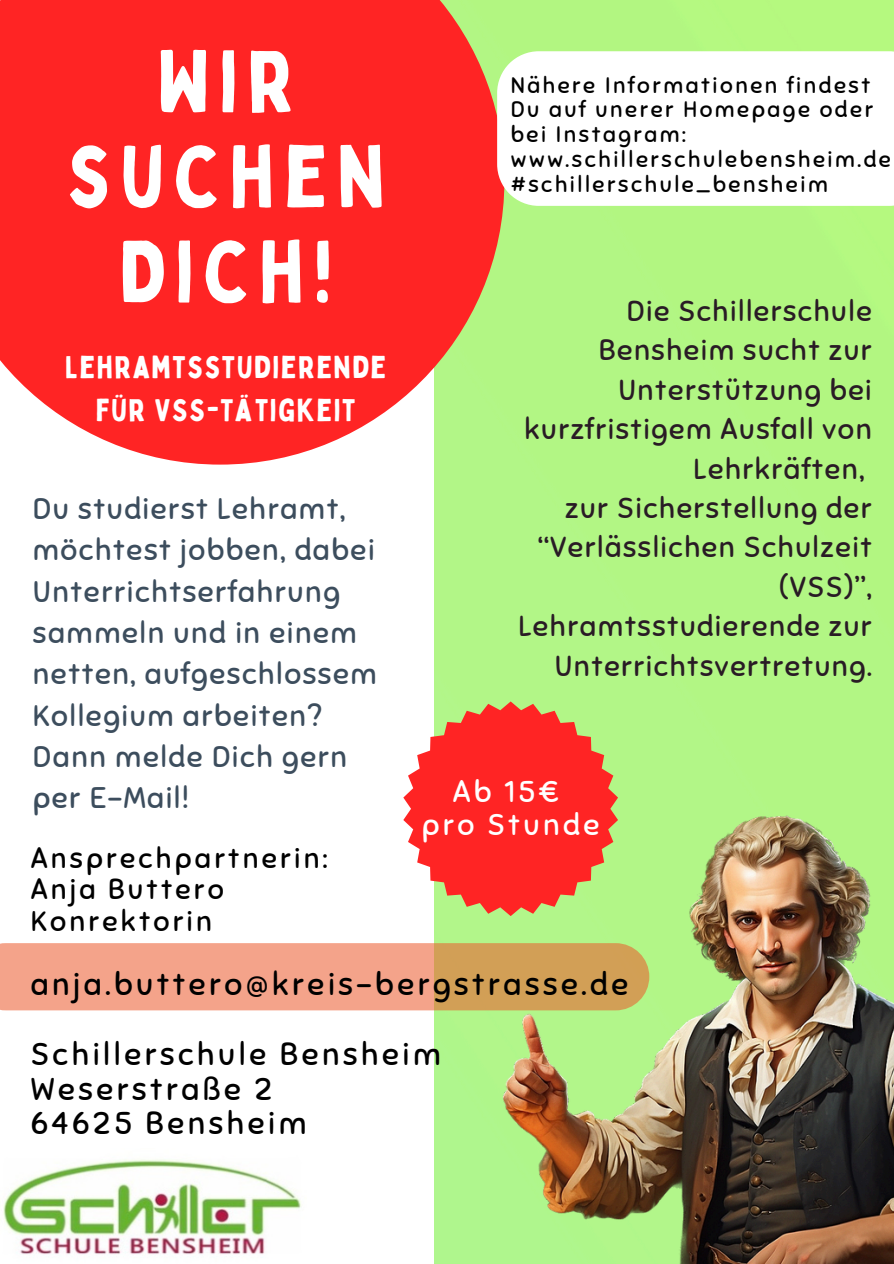
<style>
.page{position:relative;width:894px;height:1264px;background:#fff}
.page>*{position:absolute;margin:0;border:0;box-sizing:border-box;transform-origin:0 0}
.t1{font:85.8px/95.1px "Bobby Jones";letter-spacing:.11em;color:#fff;text-align:center}
.t2{font:31.5px/34.8px "Sniglet";letter-spacing:.11em;color:#000}
.t3{font:30.9px/43px "Bobby Jones";letter-spacing:.05em;color:#fff;text-align:center}
.t4{font:30px/32.7px "Sniglet";letter-spacing:.11em;color:#fff;text-align:center}
.t5{font:29.7px/41.4px "Sniglet";letter-spacing:.05em;color:#3c4d5d}
.t6{font:28.95px/39.3px "Sniglet";letter-spacing:.05em;color:#291b25;text-align:right}
.t7{font:28.5px/31.5px "Sniglet";letter-spacing:.11em;color:#000}
.t8{font:22.5px/24.8px "Sniglet";letter-spacing:.11em;color:#000}
</style>
<div class="page">
<svg style="left:0;top:0;width:504px;height:464px;background:#fa3c36"></svg>
<img style="left:483px;top:792px;width:410px;height:471px">
<img style="left:0;top:1159px;width:301px;height:95px">
<svg style="left:497px;top:51px;width:396px;height:155px"></svg>
<svg style="left:403px;top:701px;width:215px;height:215px;background:#f05e49"></svg>
<svg style="left:0;top:943px;width:649px;height:67px;background:#e8a279"></svg>
<h1 class="t1" style="left:66px;top:32px;width:320px">WIR<br>SUCHEN<br>DICH!</h1>
<p class="t3" style="left:65px;top:345px;width:322px">LEHRAMTSSTUDIERENDE<br>FÜR VSS-TÄTIGKEIT</p>
<h2 class="t5" style="left:33px;top:488px;width:345px">Du studierst Lehramt, möchtest jobben, dabei<br>Unterrichtserfahrung sammeln und in einem netten, aufgeschlossem<br>Kollegium arbeiten?<br>Dann melde Dich gern per E-Mail!</h2>
<p class="t8" style="left:510px;top:73px;width:381px">Nähere Informationen findest<br>Du auf unerer Homepage oder bei Instagram: www.schillerschulebensheim.de</p>
<h2 class="t8" style="left:510px;top:172px;width:318px">#schillerschule_bensheim</h2>
<p class="t6" style="left:518px;top:292px;width:355px">Die Schillerschule<br>Bensheim sucht zur<br>Unterstützung bei kurzfristigem Ausfall von<br>Lehrkräften,<br>zur Sicherstellung der “Verlässlichen Schulzeit (VSS)”,<br>Lehramtsstudierende zur<br>Unterrichtsvertretung.</p>
<p class="t4" style="left:422px;top:775px;width:179px">Ab 15€<br>pro Stunde</p>
<h2 class="t7" style="left:31px;top:842px;width:298px">Ansprechpartnerin:<br>Anja Buttero<br>Konrektorin</h2>
<h2 class="t2" style="left:31px;top:966px;width:599px">anja.buttero@kreis-bergstrasse.de</h2>
<h2 class="t2" style="left:31px;top:1036px;width:411px">Schillerschule Bensheim<br>Weserstraße 2<br>64625 Bensheim</h2>
</div>
